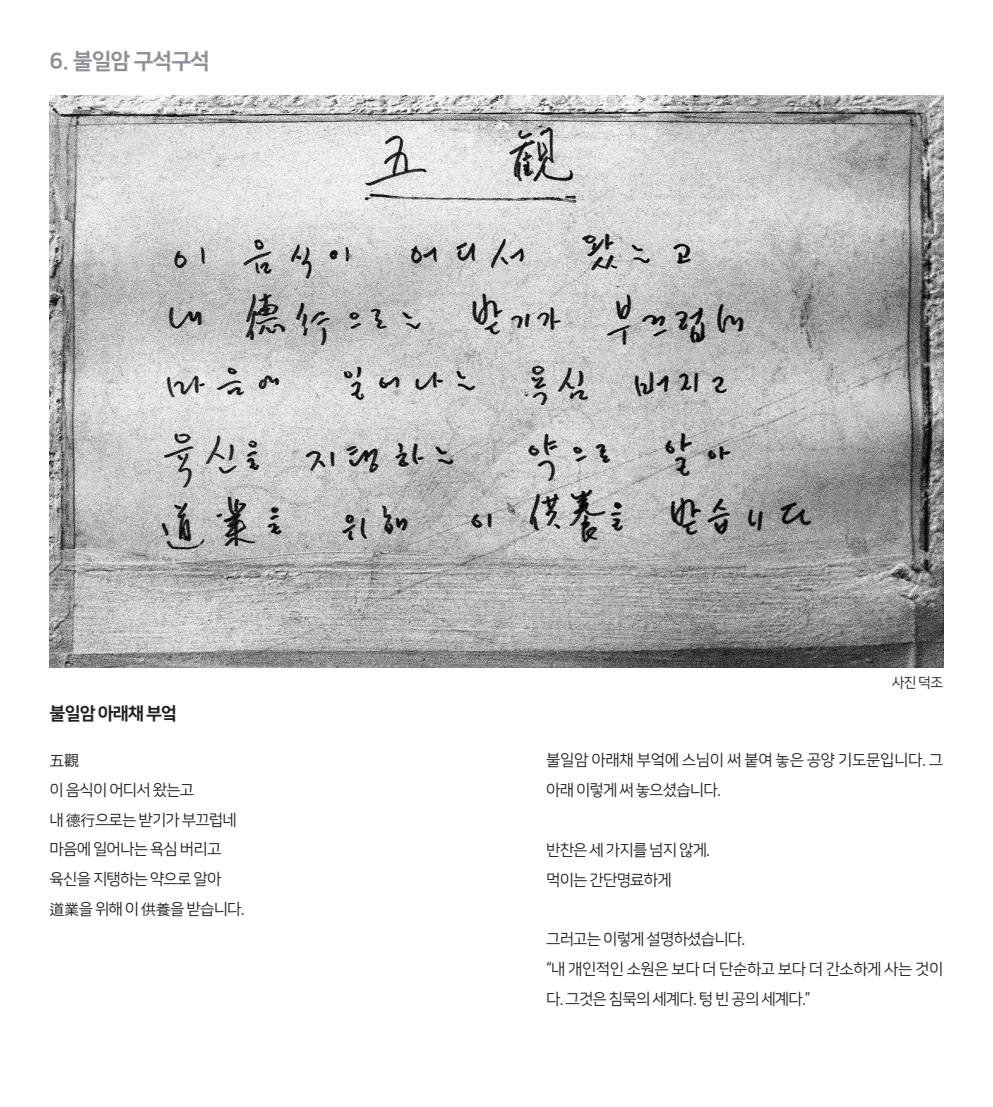
<style>
.page{position:relative;width:993px;height:1107px;background:#fff}
.page>*{position:absolute;margin:0;border:0;box-sizing:border-box;transform-origin:0 0}
._1_제목_별색{font:21.88px "Nanum Square EB";letter-spacing:-.05em;color:#8f9196}
.본문_캡션용{font:17.5px "Nanum Square EB";letter-spacing:-.05em;color:#231f20}
.본문_나눔스퀘어_먹{font:15.75px "Nanum Square R";letter-spacing:-.05em;color:#231f20}
.본문_나눔스퀘어_먹-2{font:15.75px/29.8px "Nanum Square R";letter-spacing:-.03em;color:#231f20}
.본문_나눔스퀘어_먹-3{font:15.75px/29.8px "Nanum Square R";letter-spacing:-.02em;color:#231f20}
.본문_나눔스퀘어_먹-4{font:600 15.05px "Noto Sans CJ Kkr";color:#231f20}
.본문_캡션용-2{font:14px "Nanum Square R";color:#231f20}
.s1{font-family:"Noto Sans CJ Kkr";font-weight:600;font-size:15.05px}
</style>
<div class="page">
<img style="left:50px;top:95px;width:893px;height:572px">
<p class="_1_제목_별색" style="left:50px;top:49px;width:162px">6. 불일암 구석구석</p>
<p class="본문_캡션용" style="left:50px;top:704px;width:129px">불일암 아래채 부엌</p>
<p class="본문_나눔스퀘어_먹-4" style="left:50px;top:752px;width:31px">五觀</p>
<p class="본문_나눔스퀘어_먹" style="left:50px;top:781px;width:146px">이 음식이 어디서 왔는고</p>
<p class="본문_나눔스퀘어_먹" style="left:50px;top:811px;width:189px">내 <span class="s1">德行</span>으로는 받기가 부끄럽네</p>
<p class="본문_나눔스퀘어_먹" style="left:50px;top:841px;width:173px">마음에 일어나는 욕심 버리고</p>
<p class="본문_나눔스퀘어_먹" style="left:50px;top:870px;width:173px">육신을 지탱하는 약으로 알아</p>
<p class="본문_나눔스퀘어_먹" style="left:50px;top:900px;width:196px"><span class="s1">道業</span>을 위해 이 <span class="s1">供養</span>을 받습니다.</p>
<p class="본문_캡션용-2" style="left:891px;top:674px;width:53px">사진 덕조</p>
<p class="본문_나눔스퀘어_먹-3" style="left:546px;top:745px;width:398px">불일암 아래채 부엌에 스님이 써 붙여 놓은 공양 기도문입니다. 그 아래 이렇게 써 놓으셨습니다.</p>
<p class="본문_나눔스퀘어_먹" style="left:546px;top:841px;width:165px">반찬은 세 가지를 넘지 않게.</p>
<p class="본문_나눔스퀘어_먹" style="left:546px;top:871px;width:127px">먹이는 간단명료하게</p>
<p class="본문_나눔스퀘어_먹" style="left:546px;top:930px;width:201px">그러고는 이렇게 설명하셨습니다.</p>
<p class="본문_나눔스퀘어_먹-2" style="left:546px;top:954px;width:398px">“내 개인적인 소원은 보다 더 단순하고 보다 더 간소하게 사는 것이 다. 그것은 침묵의 세계다. 텅 빈 공의 세계다.”</p>
</div>
